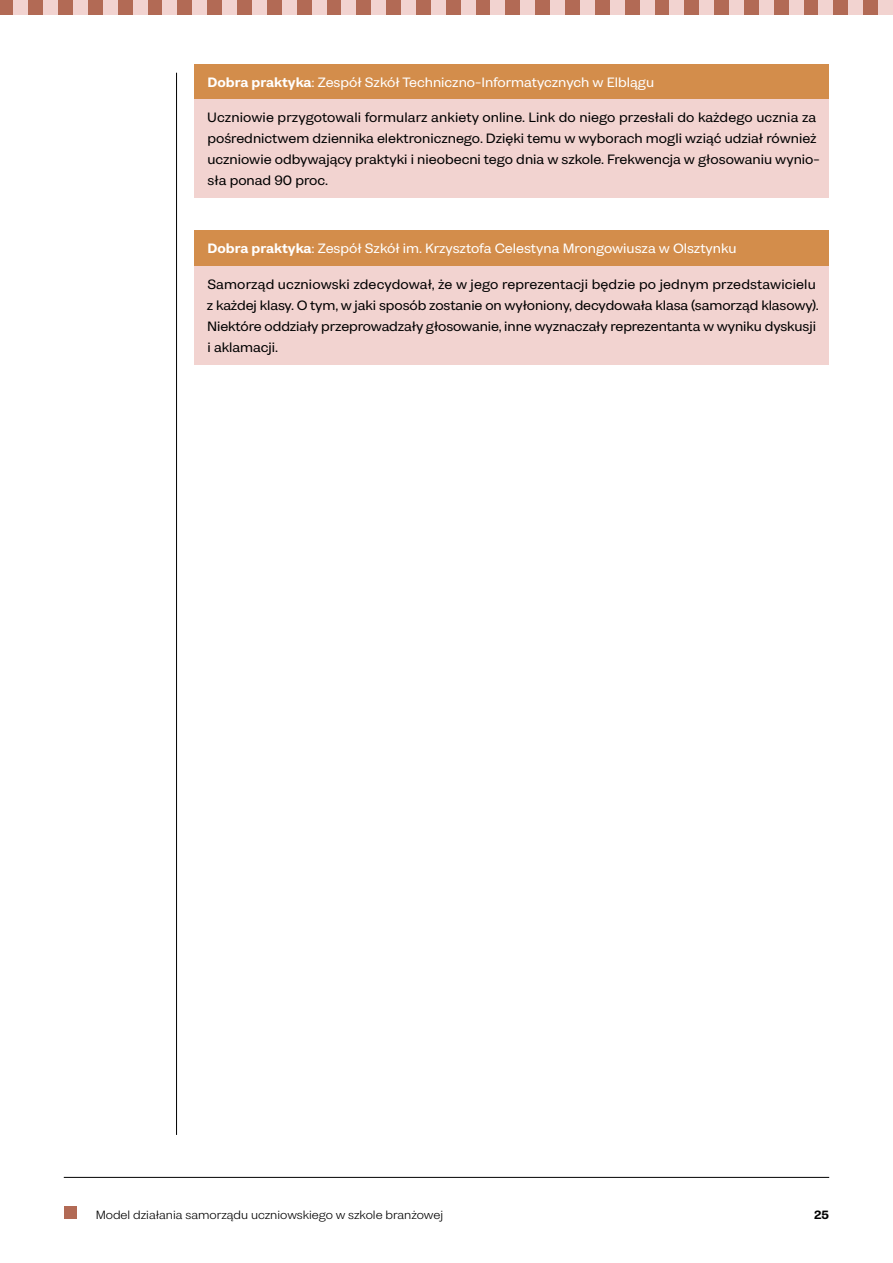
<style>
.page{position:relative;width:893px;height:1263px;background:#fff}
.page>*{position:absolute;margin:0;border:0;box-sizing:border-box;transform-origin:0 0}
.tabela{font:500 12.75px/21px "Pais";color:#000}
.tabela-2{font:500 12.75px "Pais";color:#fff}
.t1{font:11.25px "Pais";color:#000}
.t2{font:700 11.25px "Pais";color:#000}
.s1{font-weight:700}
</style>
<div class="page">
<div style="left:64px;top:1206px;width:13px;height:13px;background:#b26a55"></div>
<div style="left:0;top:0;width:13px;height:15px;background:#b26a55"></div>
<div style="left:118px;top:0;width:15px;height:15px;background:#b26a55"></div>
<div style="left:237px;top:0;width:15px;height:15px;background:#b26a55"></div>
<div style="left:356px;top:0;width:15px;height:15px;background:#b26a55"></div>
<div style="left:476px;top:0;width:14px;height:15px;background:#b26a55"></div>
<div style="left:595px;top:0;width:15px;height:15px;background:#b26a55"></div>
<div style="left:714px;top:0;width:15px;height:15px;background:#b26a55"></div>
<div style="left:833px;top:0;width:15px;height:15px;background:#b26a55"></div>
<div style="left:58px;top:0;width:15px;height:15px;background:#b26a55"></div>
<div style="left:177px;top:0;width:15px;height:15px;background:#b26a55"></div>
<div style="left:297px;top:0;width:15px;height:15px;background:#b26a55"></div>
<div style="left:416px;top:0;width:15px;height:15px;background:#b26a55"></div>
<div style="left:535px;top:0;width:15px;height:15px;background:#b26a55"></div>
<div style="left:654px;top:0;width:15px;height:15px;background:#b26a55"></div>
<div style="left:774px;top:0;width:15px;height:15px;background:#b26a55"></div>
<div style="left:28px;top:0;width:15px;height:15px;background:#b26a55"></div>
<div style="left:148px;top:0;width:14px;height:15px;background:#b26a55"></div>
<div style="left:267px;top:0;width:15px;height:15px;background:#b26a55"></div>
<div style="left:386px;top:0;width:15px;height:15px;background:#b26a55"></div>
<div style="left:505px;top:0;width:15px;height:15px;background:#b26a55"></div>
<div style="left:625px;top:0;width:14px;height:15px;background:#b26a55"></div>
<div style="left:744px;top:0;width:15px;height:15px;background:#b26a55"></div>
<div style="left:863px;top:0;width:15px;height:15px;background:#b26a55"></div>
<div style="left:88px;top:0;width:15px;height:15px;background:#b26a55"></div>
<div style="left:207px;top:0;width:15px;height:15px;background:#b26a55"></div>
<div style="left:326px;top:0;width:15px;height:15px;background:#b26a55"></div>
<div style="left:446px;top:0;width:15px;height:15px;background:#b26a55"></div>
<div style="left:565px;top:0;width:15px;height:15px;background:#b26a55"></div>
<div style="left:684px;top:0;width:15px;height:15px;background:#b26a55"></div>
<div style="left:803px;top:0;width:15px;height:15px;background:#b26a55"></div>
<div style="left:13px;top:0;width:15px;height:15px;background:#f2d3d0"></div>
<div style="left:133px;top:0;width:15px;height:15px;background:#f2d3d0"></div>
<div style="left:252px;top:0;width:15px;height:15px;background:#f2d3d0"></div>
<div style="left:371px;top:0;width:15px;height:15px;background:#f2d3d0"></div>
<div style="left:490px;top:0;width:15px;height:15px;background:#f2d3d0"></div>
<div style="left:610px;top:0;width:15px;height:15px;background:#f2d3d0"></div>
<div style="left:729px;top:0;width:15px;height:15px;background:#f2d3d0"></div>
<div style="left:848px;top:0;width:15px;height:15px;background:#f2d3d0"></div>
<div style="left:878px;top:0;width:15px;height:15px;background:#f2d3d0"></div>
<div style="left:73px;top:0;width:15px;height:15px;background:#f2d3d0"></div>
<div style="left:192px;top:0;width:15px;height:15px;background:#f2d3d0"></div>
<div style="left:312px;top:0;width:14px;height:15px;background:#f2d3d0"></div>
<div style="left:431px;top:0;width:15px;height:15px;background:#f2d3d0"></div>
<div style="left:550px;top:0;width:15px;height:15px;background:#f2d3d0"></div>
<div style="left:669px;top:0;width:15px;height:15px;background:#f2d3d0"></div>
<div style="left:789px;top:0;width:14px;height:15px;background:#f2d3d0"></div>
<div style="left:43px;top:0;width:15px;height:15px;background:#f2d3d0"></div>
<div style="left:162px;top:0;width:15px;height:15px;background:#f2d3d0"></div>
<div style="left:282px;top:0;width:15px;height:15px;background:#f2d3d0"></div>
<div style="left:401px;top:0;width:15px;height:15px;background:#f2d3d0"></div>
<div style="left:520px;top:0;width:15px;height:15px;background:#f2d3d0"></div>
<div style="left:639px;top:0;width:15px;height:15px;background:#f2d3d0"></div>
<div style="left:759px;top:0;width:15px;height:15px;background:#f2d3d0"></div>
<div style="left:103px;top:0;width:15px;height:15px;background:#f2d3d0"></div>
<div style="left:222px;top:0;width:15px;height:15px;background:#f2d3d0"></div>
<div style="left:341px;top:0;width:15px;height:15px;background:#f2d3d0"></div>
<div style="left:461px;top:0;width:15px;height:15px;background:#f2d3d0"></div>
<div style="left:580px;top:0;width:15px;height:15px;background:#f2d3d0"></div>
<div style="left:699px;top:0;width:15px;height:15px;background:#f2d3d0"></div>
<div style="left:818px;top:0;width:15px;height:15px;background:#f2d3d0"></div>
<hr style="left:176px;top:73px;width:1px;height:1062px;background:#000">
<hr style="left:64px;top:1177px;width:765px;height:1px;background:#000">
<div style="left:194px;top:64px;width:635px;height:35px;background:#d38d4b"></div>
<div style="left:194px;top:99px;width:635px;height:99px;background:#f2d3d0"></div>
<div style="left:194px;top:230px;width:635px;height:36px;background:#d38d4b"></div>
<div style="left:194px;top:266px;width:635px;height:98px;background:#f2d3d0"></div>
<p class="tabela-2" style="left:207px;top:73px;width:448px"><span class="s1">Dobra praktyka</span>: Zespół Szkół Techniczno-Informatycznych w Elblągu</p>
<p class="tabela" style="left:207px;top:107px;width:614px">Uczniowie przygotowali formularz ankiety online. Link do niego przesłali do każdego ucznia za pośrednictwem dziennika elektronicznego. Dzięki temu w wyborach mogli wziąć udział również uczniowie odbywający praktyki i nieobecni tego dnia w szkole. Frekwencja w głosowaniu wynio&shy;sła ponad 90 proc.</p>
<p class="tabela-2" style="left:207px;top:239px;width:531px"><span class="s1">Dobra praktyka</span>: Zespół Szkół im. Krzysztofa Celestyna Mrongowiusza w Olsztynku</p>
<p class="tabela" style="left:207px;top:273px;width:613px">Samorząd uczniowski zdecydował, że w jego reprezentacji będzie po jednym przedstawicielu z każdej klasy. O tym, w jaki sposób zostanie on wyłoniony, decydowała klasa (samorząd klasowy).<br>Niektóre oddziały przeprowadzały głosowanie, inne wyznaczały reprezentanta w wyniku dyskusji i aklamacji.</p>
<p class="t1" style="left:96px;top:1207px;width:349px">Model działania samorządu uczniowskiego w szkole branżowej</p>
<p class="t2" style="left:814px;top:1206px;width:17px">25</p>
</div>
